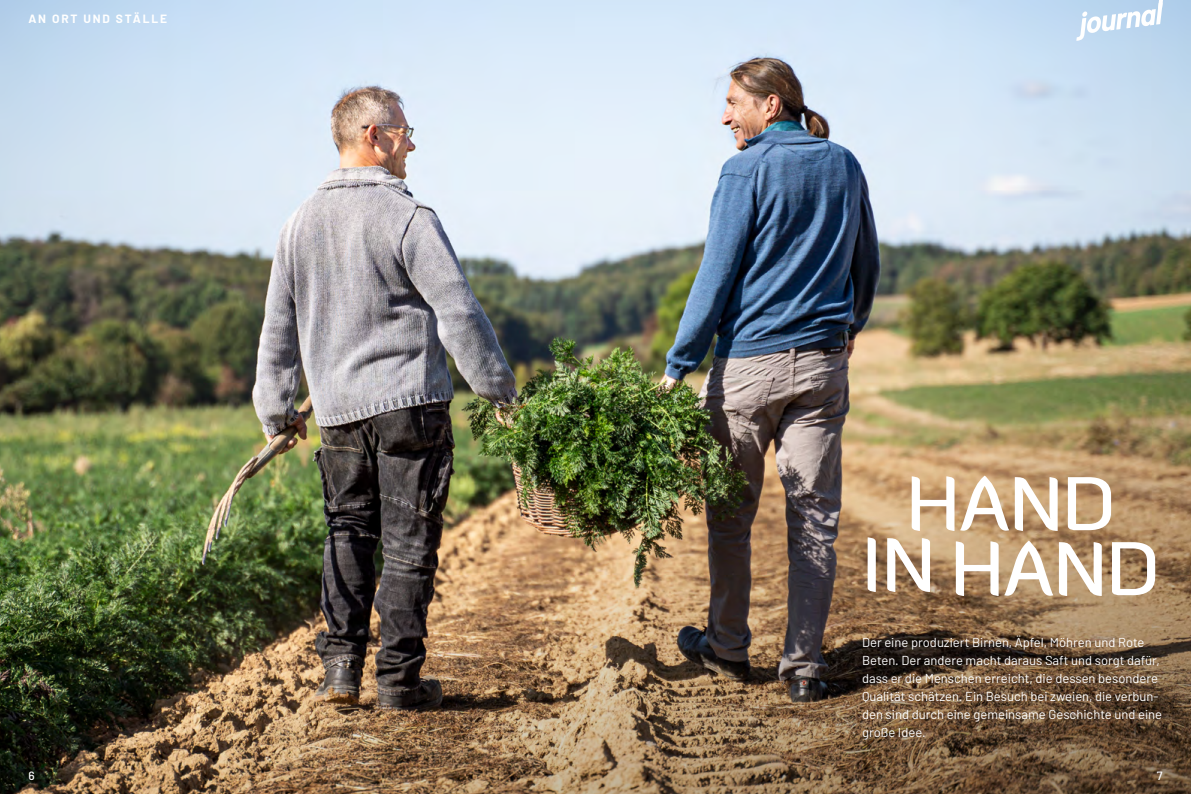
<style>
.page{position:relative;width:1191px;height:794px;background:#fff}
.page>*{position:absolute;margin:0;border:0;box-sizing:border-box;transform-origin:0 0}
.t1{font:500 75px "Diavlo";color:#fff}
.t2{font:13px/18px "Barlow";color:#fff}
.t3{font:700 12px "Barlow";letter-spacing:.15em;color:#fff}
.t4{font:500 12px "Barlow";color:#fff}
</style>
<div class="page">
<img style="left:0;top:0;width:1191px;height:794px">
<svg style="left:1076px;top:0;width:88px;height:41px"></svg>
<p class="t3" style="left:28px;top:11px;width:140px">AN ORT UND STÄLLE</p>
<p class="t1" style="left:906px;top:456px;width:211px">HAND</p>
<p class="t1" style="left:862px;top:521px;width:299px">IN HAND</p>
<p class="t2" style="left:862px;top:633px;width:301px">Der eine produziert Birnen, Äpfel, Möhren und Rote Beten. Der andere macht daraus Saft und sorgt dafür, dass er die Menschen erreicht, die dessen besondere Qualität schätzen. Ein Besuch bei zweien, die verbun&shy;den sind durch eine gemeinsame Geschichte und eine große Idee.</p>
<p class="t4" style="left:28px;top:768px;width:8px">6</p>
<p class="t4" style="left:1156px;top:768px;width:7px">7</p>
</div>
